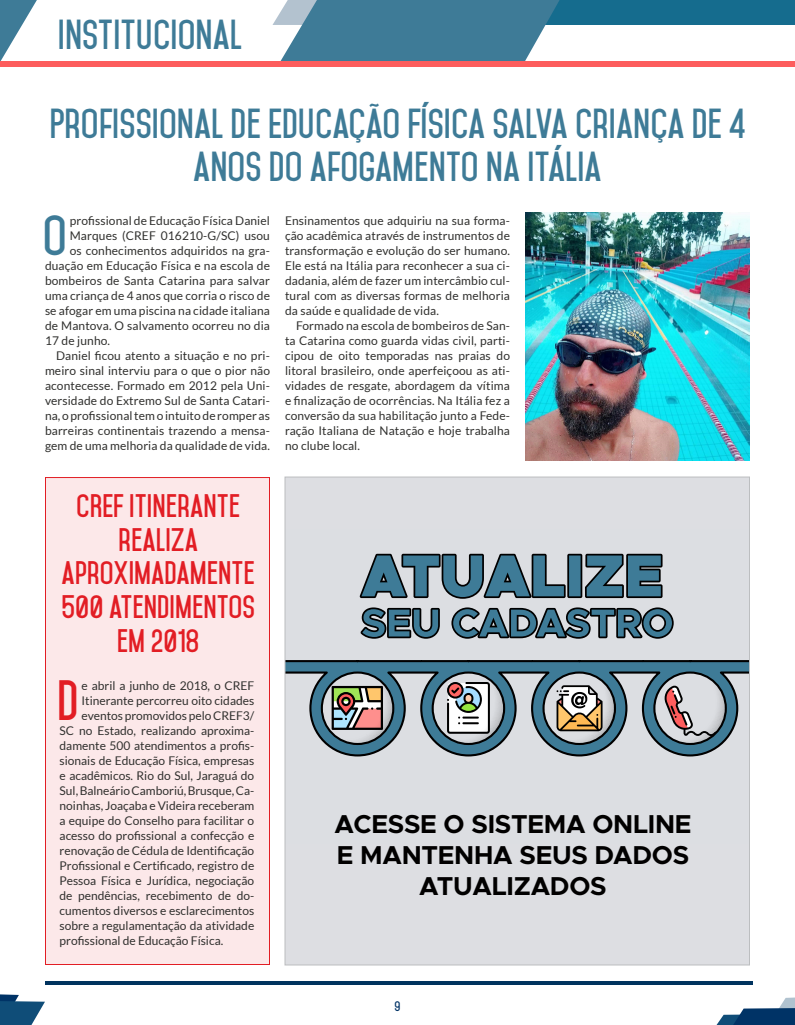
<style>
.page{position:relative;width:795px;height:1025px;background:#fff}
.page>*{position:absolute;margin:0;border:0;box-sizing:border-box;transform-origin:0 0}
.t1{font:700 48.7px "Mohave";color:#3e7b97}
.t2{font:700 48.7px "Mohave";color:#e21d24}
.t3{font:700 36px/43.2px "Mohave";color:#3e7b97;text-align:center}
.t4{font:700 28px/33.6px "Mohave";color:#e21d24;text-align:center}
.t5{font:700 26px/31.2px "Metropolis";letter-spacing:-.01em;color:#010000;text-align:center}
.t6{font:12px/15px "Lato";letter-spacing:.01em;color:#30302e;text-align:justify}
.t7{font:700 12px "Mohave";color:#036}
</style>
<div class="page">
<svg style="left:716px;top:997px;width:79px;height:28px"></svg>
<svg style="left:0;top:994px;width:45px;height:31px"></svg>
<hr style="left:45px;top:982px;width:707px;height:3px;background:#00335e">
<div style="left:46px;top:478px;width:224px;height:486px;background:#fce8e9"></div>
<div style="left:45px;top:477px;width:225px;height:488px;border:1px solid #e21d24"></div>
<div style="left:509px;top:0;width:286px;height:25px;background:#156c8e"></div>
<svg style="left:273px;top:0;width:287px;height:61px"></svg>
<div style="left:285px;top:477px;width:465px;height:488px;background:#dddee2"></div>
<svg style="left:286px;top:660px;width:462px;height:97px"></svg>
<svg style="left:310px;top:661px;width:438px;height:94px"></svg>
<svg style="left:360px;top:554px;width:303px;height:45px"></svg>
<svg style="left:360px;top:607px;width:80px;height:32px"></svg>
<svg style="left:451px;top:607px;width:223px;height:32px"></svg>
<img style="left:525px;top:212px;width:225px;height:249px">
<svg style="left:0;top:0;width:37px;height:61px"></svg>
<div style="left:0;top:61px;width:795px;height:6px;background:#fd5d5d"></div>
<h2 class="t3" style="left:58px;top:14px;width:186px">INSTITUCIONAL</h2>
<h2 class="t3" style="left:49px;top:103px;width:698px">PROFISSIONAL DE EDUCAÇÃO FÍSICA SALVA CRIANÇA DE 4<br>ANOS DO AFOGAMENTO NA ITÁLIA</h2>
<h1 class="t1" style="left:43px;top:206px;width:26px">O</h1>
<p class="t6" style="left:70px;top:213px;width:202px">profissional de Educação Física Daniel</p>
<p class="t6" style="left:70px;top:228px;width:202px">Marques (CREF 016210-G/SC) usou</p>
<p class="t6" style="left:70px;top:243px;width:202px">os conhecimentos adquiridos na gra-</p>
<p class="t6" style="left:45px;top:258px;width:227px">duação em Educação Física e na escola de</p>
<p class="t6" style="left:45px;top:273px;width:227px">bombeiros de Santa Catarina para salvar</p>
<p class="t6" style="left:45px;top:288px;width:227px">uma criança de 4 anos que corria o risco de</p>
<p class="t6" style="left:45px;top:303px;width:227px">se afogar em uma piscina na cidade italiana</p>
<p class="t6" style="left:45px;top:318px;width:227px">de Mantova. O salvamento ocorreu no dia</p>
<p class="t6" style="left:45px;top:333px;width:67px">17 de junho.</p>
<p class="t6" style="left:56px;top:348px;width:216px">Daniel ficou atento a situação e no pri-</p>
<p class="t6" style="left:45px;top:363px;width:227px">meiro sinal interviu para o que o pior não</p>
<p class="t6" style="left:45px;top:378px;width:227px">acontecesse. Formado em 2012 pela Uni-</p>
<p class="t6" style="left:45px;top:393px;width:227px">versidade do Extremo Sul de Santa Catari-</p>
<p class="t6" style="left:45px;top:408px;width:227px">na, o profissional tem o intuito de romper as</p>
<p class="t6" style="left:45px;top:423px;width:227px">barreiras continentais trazendo a mensa-</p>
<p class="t6" style="left:45px;top:438px;width:227px">gem de uma melhoria da qualidade de vida.</p>
<p class="t6" style="left:285px;top:213px;width:227px">Ensinamentos que adquiriu na sua forma&shy;ção acadêmica através de instrumentos de transformação e evolução do ser humano.<br>Ele está na Itália para reconhecer a sua ci&shy;dadania, além de fazer um intercâmbio cul&shy;tural com as diversas formas de melhoria da saúde e qualidade de vida.</p>
<p class="t6" style="left:285px;top:318px;width:227px;text-indent:11px">Formado na escola de bombeiros de San&shy;ta Catarina como guarda vidas civil, parti&shy;cipou de oito temporadas nas praias do litoral brasileiro, onde aperfeiçoou as ati&shy;vidades de resgate, abordagem da vítima e finalização de ocorrências. Na Itália fez a conversão da sua habilitação junto a Fede&shy;ração Italiana de Natação e hoje trabalha no clube local.</p>
<h3 class="t4" style="left:61px;top:490px;width:195px">CREF ITINERANTE<br>REALIZA<br>APROXIMADAMENTE<br>500 ATENDIMENTOS<br>EM 2018</h3>
<h1 class="t2" style="left:57px;top:671px;width:23px">D</h1>
<p class="t6" style="left:82px;top:678px;width:174px">e abril a junho de 2018, o CREF</p>
<p class="t6" style="left:82px;top:693px;width:174px">Itinerante percorreu oito cidades</p>
<p class="t6" style="left:82px;top:708px;width:174px">eventos promovidos pelo CREF3/</p>
<p class="t6" style="left:60px;top:723px;width:196px">SC no Estado, realizando aproxima-</p>
<p class="t6" style="left:60px;top:738px;width:196px">damente 500 atendimentos a profis-</p>
<p class="t6" style="left:60px;top:753px;width:196px">sionais de Educação Física, empresas</p>
<p class="t6" style="left:60px;top:768px;width:196px">e acadêmicos. Rio do Sul, Jaraguá do</p>
<p class="t6" style="left:60px;top:783px;width:196px">Sul, Balneário Camboriú, Brusque, Ca-</p>
<p class="t6" style="left:60px;top:798px;width:196px">noinhas, Joaçaba e Videira receberam</p>
<p class="t6" style="left:60px;top:813px;width:196px">a equipe do Conselho para facilitar o</p>
<p class="t6" style="left:60px;top:828px;width:196px">acesso do profissional a confecção e</p>
<p class="t6" style="left:60px;top:843px;width:196px">renovação de Cédula de Identificação</p>
<p class="t6" style="left:60px;top:858px;width:196px">Profissional e Certificado, registro de</p>
<p class="t6" style="left:60px;top:873px;width:196px">Pessoa Física e Jurídica, negociação</p>
<p class="t6" style="left:60px;top:888px;width:196px">de pendências, recebimento de do-</p>
<p class="t6" style="left:60px;top:903px;width:196px">cumentos diversos e esclarecimentos</p>
<p class="t6" style="left:60px;top:918px;width:196px">sobre a regulamentação da atividade</p>
<p class="t6" style="left:60px;top:933px;width:165px">profissional de Educação Física.</p>
<h3 class="t5" style="left:334px;top:808px;width:359px">ACESSE O SISTEMA ONLINE<br>E MANTENHA SEUS DADOS<br>ATUALIZADOS</h3>
<p class="t7" style="left:395px;top:999px;width:7px">9</p>
</div>
